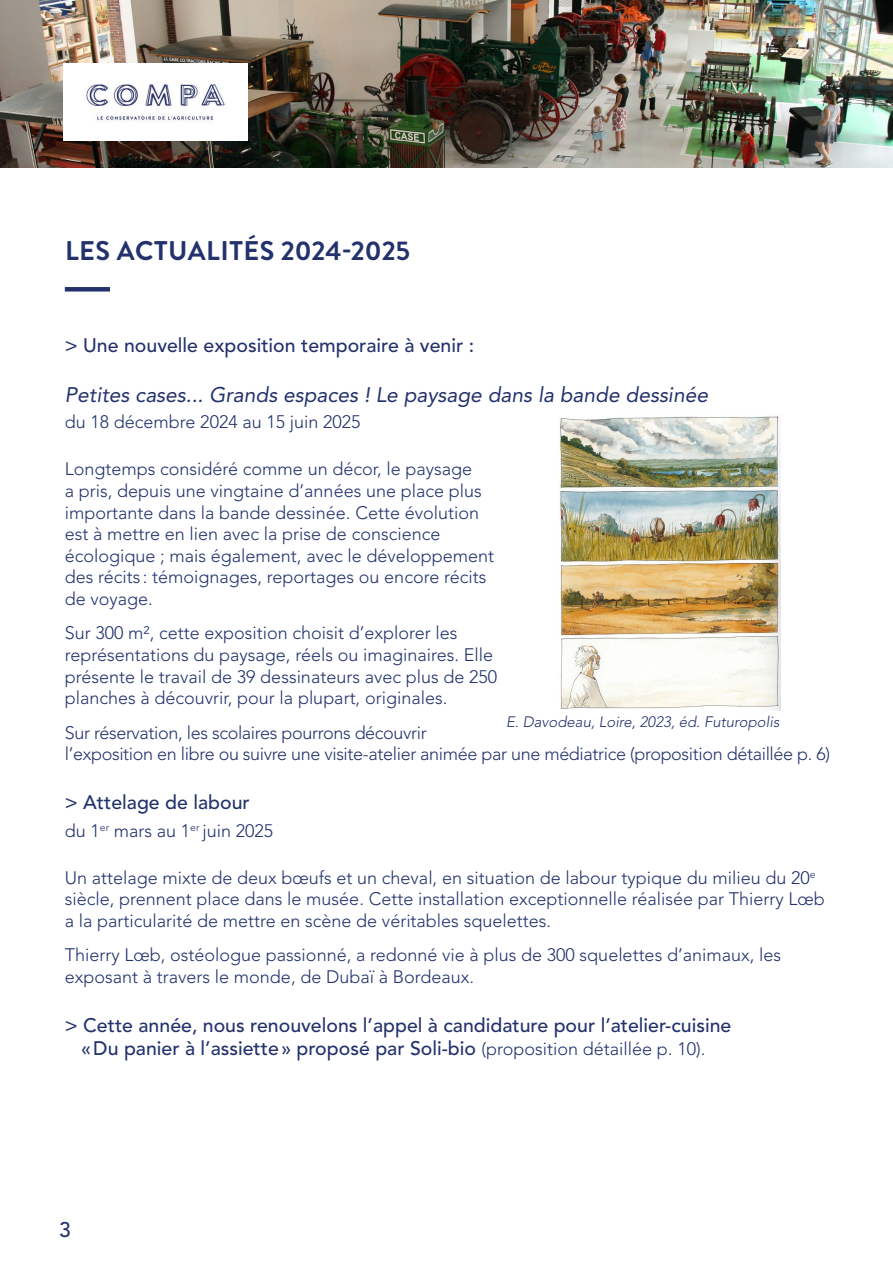
<style>
.page{position:relative;width:893px;height:1263px;background:#fff}
.page>*{position:absolute;margin:0;border:0;box-sizing:border-box;transform-origin:0 0}
.t1{font:700 27px "Brandon Grotesque";letter-spacing:.02em;color:#23326c}
.t2{font:italic 21px "Avenir LT Std";color:#23326c}
.t3{font:500 21px "Avenir LT Std";color:#23326c}
.Texte{font:500 19.5px "Avenir LT Std";color:#23326c}
.t4{font:300 18px/21.6px "Avenir LT Std";color:#23326c}
.t5{font:300 18px/21.6px "Avenir LT Std";letter-spacing:-.02em;color:#23326c}
.t6{font:italic 300 15px "Avenir LT Std";color:#23326c}
.s1{font-weight:300;font-size:18px}
</style>
<div class="page">
<img style="left:0;top:0;width:893px;height:167px">
<img style="left:64px;top:64px;width:184px;height:77px">
<div style="left:65px;top:287px;width:45px;height:5px;background:#23326c"></div>
<img style="left:560px;top:416px;width:220px;height:295px">
<p class="t1" style="left:65px;top:232px;width:346px">LES ACTUALITÉS 2024-2025</p>
<p class="Texte" style="left:65px;top:334px;width:411px">&gt; Une nouvelle exposition temporaire à venir :</p>
<p class="t2" style="left:65px;top:383px;width:645px">Petites cases... Grands espaces ! Le paysage dans la bande dessinée</p>
<p class="t4" style="left:65px;top:411px;width:297px">du 18 décembre 2024 au 15 juin 2025</p>
<p class="t4" style="left:65px;top:458px;width:431px">Longtemps considéré comme un décor, le paysage<br>a pris, depuis une vingtaine d’années une place plus importante dans la bande dessinée. Cette évolution est à mettre en lien avec la prise de conscience écologique ; mais également, avec le développement des récits : témoignages, reportages ou encore récits de voyage.</p>
<p class="t4" style="left:65px;top:622px;width:434px">Sur 300 m², cette exposition choisit d’explorer les représentations du paysage, réels ou imaginaires. Elle présente le travail de 39 dessinateurs avec plus de 250 planches à découvrir, pour la plupart, originales.</p>
<p class="t5" style="left:65px;top:722px;width:767px">Sur réservation, les scolaires pourrons découvrir<br>l’exposition en libre ou suivre une visite-atelier animée par une médiatrice (proposition détaillée p. 6)</p>
<p class="Texte" style="left:65px;top:791px;width:186px">&gt; Attelage de labour</p>
<p class="t4" style="left:65px;top:820px;width:210px">du 1<sup>er</sup> mars au 1<sup>er</sup> juin 2025</p>
<p class="t4" style="left:65px;top:867px;width:761px">Un attelage mixte de deux bœufs et un cheval, en situation de labour typique du milieu du 20<sup>e </sup>siècle, prennent place dans le musée. Cette installation exceptionnelle réalisée par Thierry Lœb a la particularité de mettre en scène de véritables squelettes.</p>
<p class="t4" style="left:65px;top:944px;width:718px">Thierry Lœb, ostéologue passionné, a redonné vie à plus de 300 squelettes d’animaux, les exposant à travers le monde, de Dubaï à Bordeaux.</p>
<p class="Texte" style="left:65px;top:1014px;width:668px">&gt; Cette année, nous renouvelons l’appel à candidature pour l’atelier-cuisine</p>
<p class="Texte" style="left:81px;top:1037px;width:626px">«Du panier à l’assiette» proposé par Soli-bio <span class="s1">(proposition détaillée p. 10).</span></p>
<p class="t6" style="left:506px;top:713px;width:275px">E. Davodeau, Loire, 2023, éd. Futuropolis</p>
<p class="t3" style="left:59px;top:1217px;width:13px">3</p>
</div>
